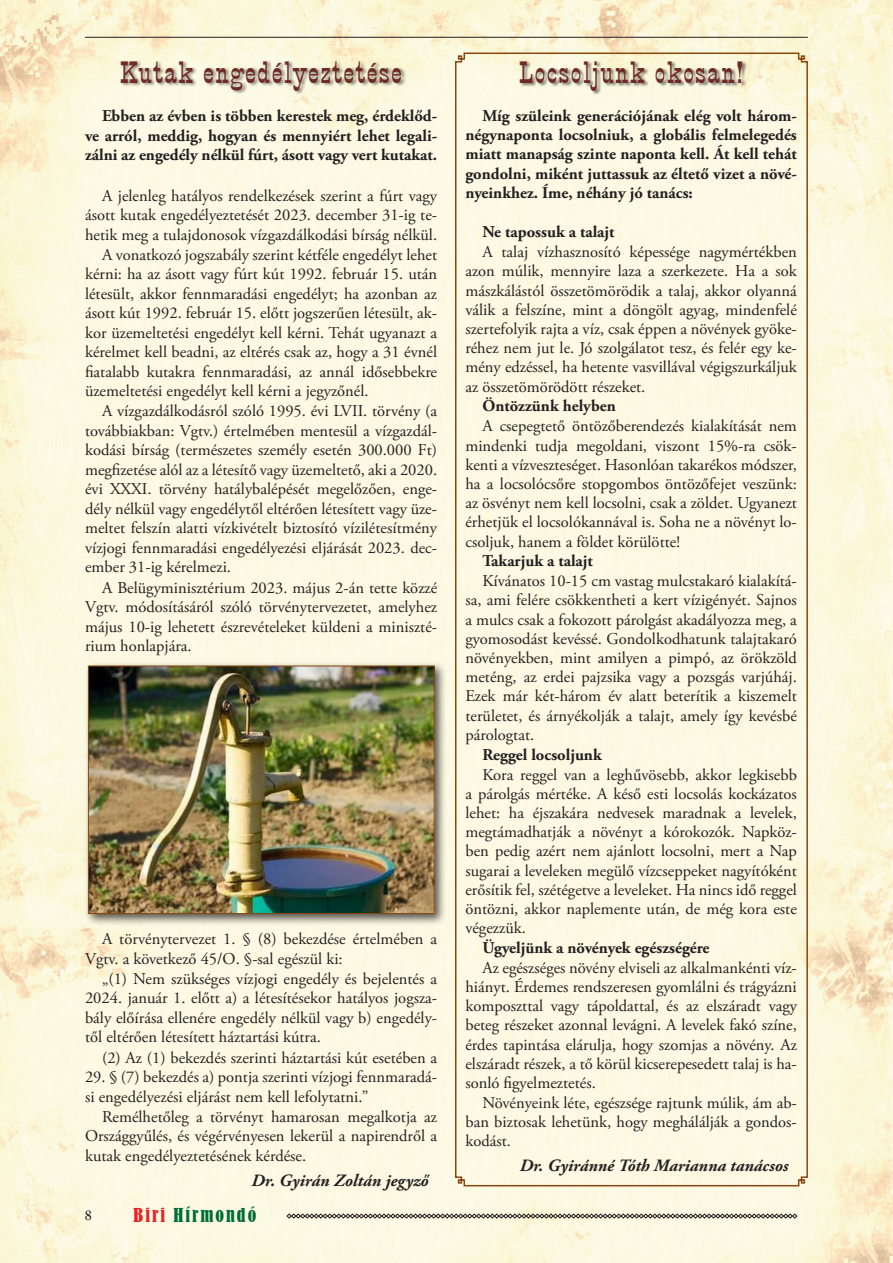
<style>
.page{position:relative;width:893px;height:1263px;background:#fff}
.page>*{position:absolute;margin:0;border:0;box-sizing:border-box;transform-origin:0 0}
.Cikkcím{font:30px "Big Top";letter-spacing:.05em;color:#6e2b25}
.t1{font:condensed 18px "Bernard";letter-spacing:.11em;color:#006d33}
.Folytatás{font:italic 700 17.25px "Adobe Garamond Pro";color:#231f20}
.Szöveg{font:16.5px/19.2px "Adobe Garamond Pro";color:#231f20;text-align:justify}
.Szöveg-2{font:700 16.5px/19.2px "Adobe Garamond Pro";color:#231f20;text-align:justify}
.t2{font:15px "Garamond Bk Cn PFL";color:#231f20}
.s1{color:#ee1d23}
</style>
<div class="page">
<img style="left:0;top:0;width:893px;height:1263px">
<svg style="left:287px;top:1213px;width:510px;height:5px;background:#939084"></svg>
<hr style="left:85px;top:37px;width:723px;height:1px;background:#231f20">
<div style="left:454px;top:52px;width:355px;height:1135px;background:#fcf9e3"></div>
<div style="left:121px;top:60px;width:286px;height:35px;background:#231f20;opacity:.55"></div>
<div style="left:520px;top:61px;width:227px;height:34px;background:#231f20;opacity:.55"></div>
<div style="left:84px;top:662px;width:363px;height:264px;background:#231f20;opacity:.75"></div>
<img style="left:90px;top:668px;width:343px;height:244px">
<div style="left:88px;top:666px;width:347px;height:248px;border:1px solid #87470f"></div>
<p class="Cikkcím" style="left:120px;top:54px;width:284px">Kutak engedélyeztetése</p>
<p class="Szöveg-2" style="left:85px;top:107px;width:354px;text-indent:17px">Ebben az évben is többen kerestek meg, érdeklőd&shy;ve arról, meddig, hogyan és mennyiért lehet legali&shy;zálni az engedély nélkül fúrt, ásott vagy vert kutakat.</p>
<p class="Szöveg" style="left:85px;top:186px;width:354px;text-indent:17px">A jelenleg hatályos rendelkezések szerint a fúrt vagy ásott kutak engedélyeztetését 2023. december 31-ig te&shy;hetik meg a tulajdonosok vízgazdálkodási bírság nélkül.</p>
<p class="Szöveg" style="left:85px;top:245px;width:354px;text-indent:17px">A vonatkozó jogszabály szerint kétféle engedélyt lehet kérni: ha az ásott vagy fúrt kút 1992. február 15. után létesült, akkor fennmaradási engedélyt; ha azonban az ásott kút 1992. február 15. előtt jogszerűen létesült, ak&shy;kor üzemeltetési engedélyt kell kérni. Tehát ugyanazt a kérelmet kell beadni, az eltérés csak az, hogy a 31 évnél fiatalabb kutakra fennmaradási, az annál idősebbekre üzemeltetési engedélyt kell kérni a jegyzőnél.</p>
<p class="Szöveg" style="left:85px;top:402px;width:354px;text-indent:17px">A vízgazdálkodásról szóló 1995. évi LVII. törvény (a továbbiakban: Vgtv.) értelmében mentesül a vízgazdál&shy;kodási bírság (természetes személy esetén 300.000 Ft) megfizetése alól az a létesítő vagy üzemeltető, aki a 2020. évi XXXI. törvény hatálybalépését megelőzően, enge&shy;dély nélkül vagy engedélytől eltérően létesített vagy üze&shy;meltet felszín alatti vízkivételt biztosító vízilétesítmény vízjogi fennmaradási engedélyezési eljárását 2023. dec&shy;ember 31-ig kérelmezi.</p>
<p class="Szöveg" style="left:85px;top:578px;width:354px;text-indent:17px">A Belügyminisztérium 2023. május 2-án tette közzé Vgtv. módosításáról szóló törvénytervezetet, amelyhez május 10-ig lehetett észrevételeket küldeni a miniszté&shy;rium honlapjára.</p>
<p class="Szöveg" style="left:85px;top:930px;width:354px;text-indent:17px">A törvénytervezet 1. § (8) bekezdése értelmében a<br>Vgtv. a következő 45/O. §-sal egészül ki:</p>
<p class="Szöveg" style="left:85px;top:969px;width:354px;text-indent:17px">„(1) Nem szükséges vízjogi engedély és bejelentés a 2024. január 1. előtt a) a létesítésekor hatályos jogsza&shy;bály előírása ellenére engedély nélkül vagy b) engedély&shy;től eltérően létesített háztartási kútra.</p>
<p class="Szöveg" style="left:102px;top:1048px;width:337px">(2) Az (1) bekezdés szerinti háztartási kút esetében a</p>
<p class="Szöveg" style="left:85px;top:1067px;width:354px">29. § (7) bekezdés a) pontja szerinti vízjogi fennmaradá&shy;si engedélyezési eljárást nem kell lefolytatni.”</p>
<p class="Szöveg" style="left:85px;top:1107px;width:354px;text-indent:17px">Remélhetőleg a törvényt hamarosan megalkotja az Országgyűlés, és végérvényesen lekerül a napirendről a kutak engedélyeztetésének kérdése.</p>
<p class="Folytatás" style="left:251px;top:1170px;width:179px">Dr. Gyirán Zoltán jegyző</p>
<p class="t2" style="left:85px;top:1206px;width:8px">8</p>
<p class="t1" style="left:134px;top:1205px;width:124px"><span class="s1">Biri</span> Hírmondó</p>
<p class="Cikkcím" style="left:519px;top:54px;width:226px">Locsoljunk okosan!</p>
<p class="Szöveg-2" style="left:465px;top:106px;width:333px;text-indent:17px">Míg szüleink generációjának elég volt három&shy;négynaponta locsolniuk, a globális felmelegedés miatt manapság szinte naponta kell. Át kell tehát gondolni, miként juttassuk az éltető vizet a növé&shy;nyeinkhez. Íme, néhány jó tanács:</p>
<p class="Szöveg-2" style="left:482px;top:223px;width:134px">Ne tapossuk a talajt</p>
<p class="Szöveg" style="left:465px;top:243px;width:333px;text-indent:17px">A talaj vízhasznosító képessége nagymértékben azon múlik, mennyire laza a szerkezete. Ha a sok mászkálástól összetömörödik a talaj, akkor olyanná válik a felszíne, mint a döngölt agyag, mindenfelé szertefolyik rajta a víz, csak éppen a növények gyöke&shy;réhez nem jut le. Jó szolgálatot tesz, és felér egy ke&shy;mény edzéssel, ha hetente vasvillával végigszurkáljuk az összetömörödött részeket.</p>
<p class="Szöveg-2" style="left:482px;top:397px;width:135px">Öntözzünk helyben</p>
<p class="Szöveg" style="left:465px;top:417px;width:333px;text-indent:17px">A csepegtető öntözőberendezés kialakítását nem mindenki tudja megoldani, viszont 15%-ra csök&shy;kenti a vízveszteséget. Hasonlóan takarékos módszer, ha a locsolócsőre stopgombos öntözőfejet veszünk: az ösvényt nem kell locsolni, csak a zöldet. Ugyanezt érhetjük el locsolókannával is. Soha ne a növényt lo&shy;csoljuk, hanem a földet körülötte!</p>
<p class="Szöveg-2" style="left:482px;top:552px;width:112px">Takarjuk a talajt</p>
<p class="Szöveg" style="left:465px;top:572px;width:333px;text-indent:17px">Kívánatos 10-15 cm vastag mulcstakaró kialakítá&shy;sa, ami felére csökkentheti a kert vízigényét. Sajnos a mulcs csak a fokozott párolgást akadályozza meg, a gyomosodást kevéssé. Gondolkodhatunk talajtakaró növényekben, mint amilyen a pimpó, az örökzöld meténg, az erdei pajzsika vagy a pozsgás varjúháj.<br>Ezek már két-három év alatt beterítik a kiszemelt területet, és árnyékolják a talajt, amely így kevésbé párologtat.</p>
<p class="Szöveg-2" style="left:482px;top:745px;width:121px">Reggel locsoljunk</p>
<p class="Szöveg" style="left:465px;top:765px;width:333px;text-indent:17px">Kora reggel van a leghűvösebb, akkor legkisebb a párolgás mértéke. A késő esti locsolás kockázatos lehet: ha éjszakára nedvesek maradnak a levelek, megtámadhatják a növényt a kórokozók. Napköz&shy;ben pedig azért nem ajánlott locsolni, mert a Nap sugarai a leveleken megülő vízcseppeket nagyítóként erősítik fel, szétégetve a leveleket. Ha nincs idő reggel öntözni, akkor naplemente után, de még kora este végezzük.</p>
<p class="Szöveg-2" style="left:482px;top:938px;width:229px">Ügyeljünk a növények egészségére</p>
<p class="Szöveg" style="left:465px;top:958px;width:333px;text-indent:17px">Az egészséges növény elviseli az alkalmankénti víz&shy;hiányt. Érdemes rendszeresen gyomlálni és trágyázni komposzttal vagy tápoldattal, és az elszáradt vagy beteg részeket azonnal levágni. A levelek fakó színe, érdes tapintása elárulja, hogy szomjas a növény. Az elszáradt részek, a tő körül kicserepesedett talaj is ha&shy;sonló figyelmeztetés.</p>
<p class="Szöveg" style="left:465px;top:1093px;width:333px;text-indent:17px">Növényeink léte, egészsége rajtunk múlik, ám ab&shy;ban biztosak lehetünk, hogy meghálálják a gondos&shy;kodást.</p>
<p class="Folytatás" style="left:520px;top:1156px;width:270px">Dr. Gyiránné Tóth Marianna tanácsos</p>
</div>
